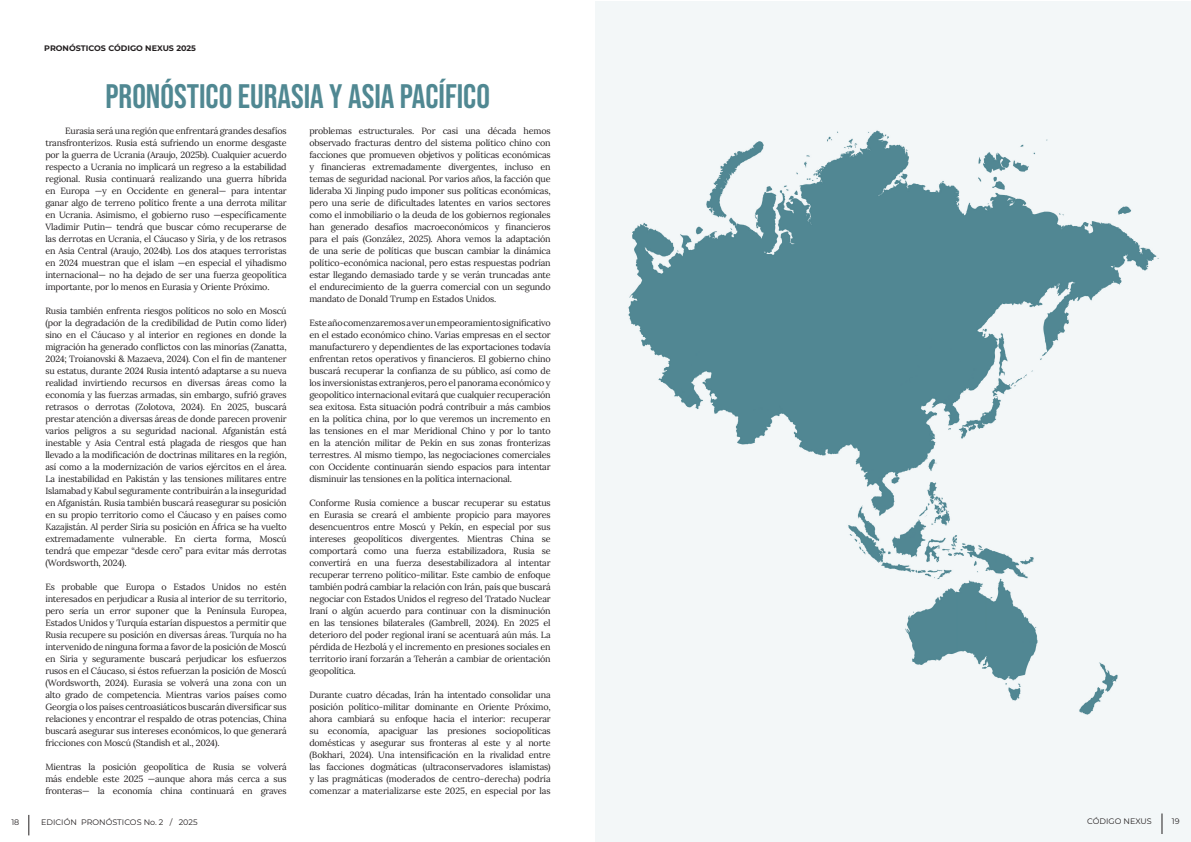
<style>
.page{position:relative;width:1191px;height:842px;background:#fff}
.page>*{position:absolute;margin:0;border:0;box-sizing:border-box;transform-origin:0 0}
.t1{font:34px "Bebas Neue";color:#508892}
.t2{font:9px/12px "Lora";letter-spacing:-.02em;color:#231f20;text-align:justify}
.t3{font:8px "Montserrat";color:#231f20}
.t4{font:700 8px "Montserrat";color:#231f20}
</style>
<div class="page">
<svg style="left:29px;top:815px;width:1px;height:20px"></svg>
<img style="left:595px;top:1px;width:596px;height:841px">
<svg style="left:1161px;top:813px;width:1px;height:21px"></svg>
<p class="t4" style="left:44px;top:43px;width:153px">PRONÓSTICOS CÓDIGO NEXUS 2025</p>
<h1 class="t1" style="left:105px;top:77px;width:386px">PRONÓSTICO EURASIA Y ASIA PACÍFICO</h1>
<p class="t2" style="left:45px;top:124px;width:243px;text-indent:20px">Eurasia será una región que enfrentará grandes desafíos transfronterizos. Rusia está sufriendo un enorme desgaste por la guerra de Ucrania (Araujo, 2025b). Cualquier acuerdo respecto a Ucrania no implicará un regreso a la estabilidad regional. Rusia continuará realizando una guerra híbrida en Europa —y en Occidente en general— para intentar ganar algo de terreno político frente a una derrota militar en Ucrania. Asimismo, el gobierno ruso —específicamente Vladimir Putin— tendrá que buscar cómo recuperarse de las derrotas en Ucrania, el Cáucaso y Siria, y de los retrasos en Asia Central (Araujo, 2024b). Los dos ataques terroristas en 2024 muestran que el islam —en especial el yihadismo internacional— no ha dejado de ser una fuerza geopolítica importante, por lo menos en Eurasia y Oriente Próximo.</p>
<p class="t2" style="left:45px;top:304px;width:243px">Rusia también enfrenta riesgos políticos no solo en Moscú (por la degradación de la credibilidad de Putin como líder) sino en el Cáucaso y al interior en regiones en donde la migración ha generado conflictos con las minorías (Zanatta, 2024; Troianovski &amp; Mazaeva, 2024). Con el fin de mantener su estatus, durante 2024 Rusia intentó adaptarse a su nueva realidad invirtiendo recursos en diversas áreas como la economía y las fuerzas armadas, sin embargo, sufrió graves retrasos o derrotas (Zolotova, 2024). En 2025, buscará prestar atención a diversas áreas de donde parecen provenir varios peligros a su seguridad nacional. Afganistán está inestable y Asia Central está plagada de riesgos que han llevado a la modificación de doctrinas militares en la región, así como a la modernización de varios ejércitos en el área.<br>La inestabilidad en Pakistán y las tensiones militares entre Islamabad y Kabul seguramente contribuirán a la inseguridad en Afganistán. Rusia también buscará reasegurar su posición en su propio territorio como el Cáucaso y en países como Kazajistán. Al perder Siria su posición en África se ha vuelto extremadamente vulnerable. En cierta forma, Moscú tendrá que empezar “desde cero” para evitar más derrotas (Wordsworth, 2024).</p>
<p class="t2" style="left:45px;top:580px;width:243px">Es probable que Europa o Estados Unidos no estén interesados en perjudicar a Rusia al interior de su territorio, pero sería un error suponer que la Península Europea, Estados Unidos y Turquía estarían dispuestos a permitir que Rusia recupere su posición en diversas áreas. Turquía no ha intervenido de ninguna forma a favor de la posición de Moscú en Siria y seguramente buscará perjudicar los esfuerzos rusos en el Cáucaso, si éstos refuerzan la posición de Moscú (Wordsworth, 2024). Eurasia se volverá una zona con un alto grado de competencia. Mientras varios países como Georgia o los países centroasiáticos buscarán diversificar sus relaciones y encontrar el respaldo de otras potencias, China buscará asegurar sus intereses económicos, lo que generará fricciones con Moscú (Standish et al., 2024).</p>
<p class="t2" style="left:45px;top:760px;width:243px">Mientras la posición geopolítica de Rusia se volverá más endeble este 2025 —aunque ahora más cerca a sus fronteras— la economía china continuará en graves</p>
<p class="t3" style="left:11px;top:817px;width:9px">18</p>
<p class="t3" style="left:41px;top:817px;width:158px">EDICIÓN PRONÓSTICOS No. 2 / 2025</p>
<p class="t2" style="left:309px;top:124px;width:243px">problemas estructurales. Por casi una década hemos observado fracturas dentro del sistema político chino con facciones que promueven objetivos y políticas económicas y financieras extremadamente divergentes, incluso en temas de seguridad nacional. Por varios años, la facción que lideraba Xi Jinping pudo imponer sus políticas económicas, pero una serie de dificultades latentes en varios sectores como el inmobiliario o la deuda de los gobiernos regionales han generado desafíos macroeconómicos y financieros para el país (González, 2025). Ahora vemos la adaptación de una serie de políticas que buscan cambiar la dinámica político-económica nacional, pero estas respuestas podrían estar llegando demasiado tarde y se verán truncadas ante el endurecimiento de la guerra comercial con un segundo mandato de Donald Trump en Estados Unidos.</p>
<p class="t2" style="left:309px;top:316px;width:243px">Este año comenzaremos a ver un empeoramiento significativo en el estado económico chino. Varias empresas en el sector manufacturero y dependientes de las exportaciones todavía enfrentan retos operativos y financieros. El gobierno chino buscará recuperar la confianza de su público, así como de los inversionistas extranjeros, pero el panorama económico y geopolítico internacional evitará que cualquier recuperación sea exitosa. Esta situación podrá contribuir a más cambios en la política china, por lo que veremos un incremento en las tensiones en el mar Meridional Chino y por lo tanto en la atención militar de Pekín en sus zonas fronterizas terrestres. Al mismo tiempo, las negociaciones comerciales con Occidente continuarán siendo espacios para intentar disminuir las tensiones en la política internacional.</p>
<p class="t2" style="left:309px;top:496px;width:243px">Conforme Rusia comience a buscar recuperar su estatus en Eurasia se creará el ambiente propicio para mayores desencuentros entre Moscú y Pekín, en especial por sus intereses geopolíticos divergentes. Mientras China se comportará como una fuerza estabilizadora, Rusia se convertirá en una fuerza desestabilizadora al intentar recuperar terreno político-militar. Este cambio de enfoque también podrá cambiar la relación con Irán, país que buscará negociar con Estados Unidos el regreso del Tratado Nuclear Iraní o algún acuerdo para continuar con la disminución en las tensiones bilaterales (Gambrell, 2024). En 2025 el deterioro del poder regional iraní se acentuará aún más. La pérdida de Hezbolá y el incremento en presiones sociales en territorio iraní forzarán a Teherán a cambiar de orientación geopolítica.</p>
<p class="t2" style="left:309px;top:688px;width:243px">Durante cuatro décadas, Irán ha intentado consolidar una posición político-militar dominante en Oriente Próximo, ahora cambiará su enfoque hacia el interior: recuperar su economía, apaciguar las presiones sociopolíticas domésticas y asegurar sus fronteras al este y al norte (Bokhari, 2024). Una intensificación en la rivalidad entre las facciones dogmáticas (ultraconservadores islamistas) y las pragmáticas (moderados de centro-derecha) podría comenzar a materializarse este 2025, en especial por las</p>
<p class="t3" style="left:1087px;top:816px;width:66px">CÓDIGO NEXUS</p>
<p class="t3" style="left:1171px;top:816px;width:9px">19</p>
</div>
